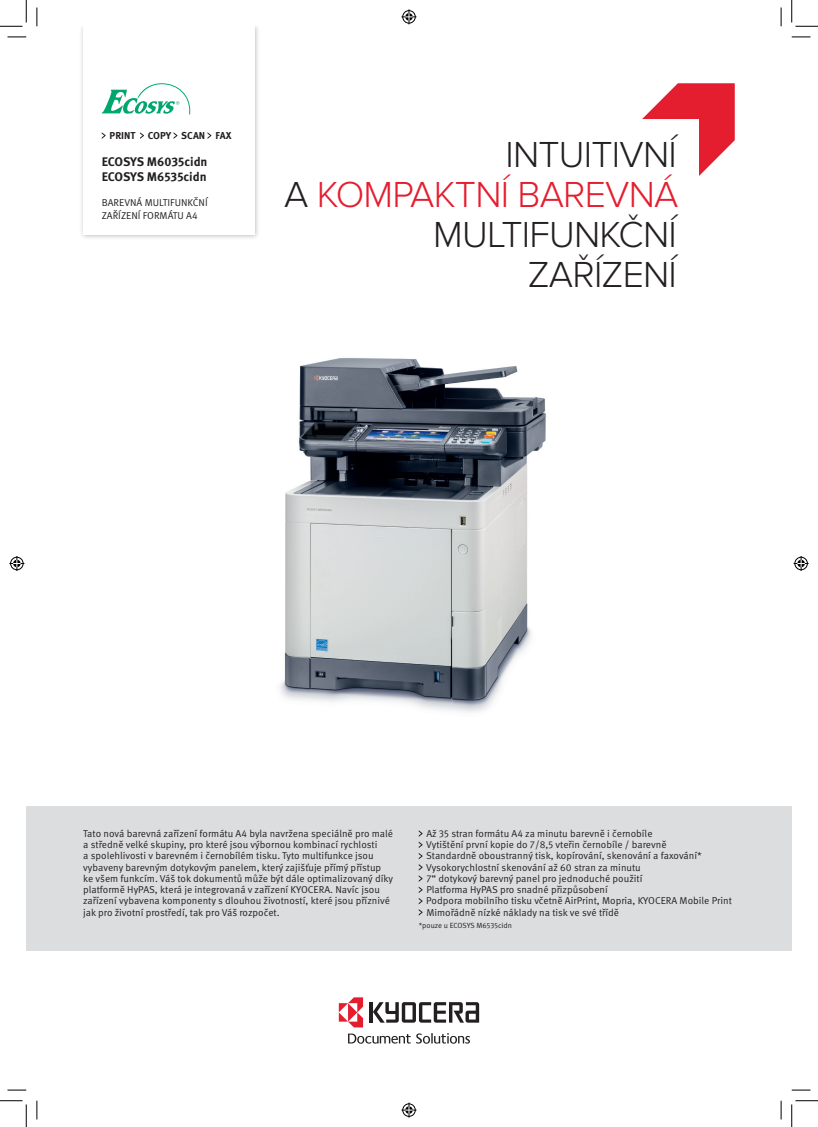
<style>
.page{position:relative;width:818px;height:1127px;background:#fff}
.page>*{position:absolute;margin:0;border:0;box-sizing:border-box;transform-origin:0 0}
.t1{font:300 37.5px/40px "Proxima Nova";letter-spacing:-.02em;color:#231f20;text-align:right}
.Note2{font:700 12.5px "Meta Pro";color:#231f20}
.Copy1a{font:10px/11.2px "Meta Pro Norm";color:#231f20}
.Note3{font:10px "Meta Pro Norm";color:#231f20}
.Note1{font:700 10px "Meta Pro";color:#231f20}
.Copy1a-2{font:7.5px "Meta Pro Norm";color:#231f20}
.s1{color:#e41d2f}
</style>
<div class="page">
<img style="left:280px;top:358px;width:266px;height:354px">
<div style="left:26px;top:806px;width:766px;height:144px;background:#dcdddf"></div>
<div style="left:79px;top:26px;width:182px;height:214px;background:#231f20;opacity:.3"></div>
<div style="left:83px;top:26px;width:171px;height:209px;background:#fff"></div>
<svg style="left:339px;top:997px;width:140px;height:46px"></svg>
<svg style="left:102px;top:83px;width:88px;height:32px"></svg>
<svg style="left:642px;top:83px;width:93px;height:93px"></svg>
<svg style="left:419px;top:830px;width:3px;height:85px"></svg>
<svg style="left:102px;top:132px;width:4px;height:7px"></svg>
<svg style="left:140px;top:132px;width:4px;height:7px"></svg>
<svg style="left:174px;top:132px;width:3px;height:7px"></svg>
<svg style="left:207px;top:132px;width:4px;height:7px"></svg>
<svg style="left:8px;top:36px;width:18px;height:2px"></svg>
<svg style="left:792px;top:36px;width:18px;height:2px"></svg>
<svg style="left:8px;top:1089px;width:18px;height:1px"></svg>
<svg style="left:792px;top:1089px;width:18px;height:1px"></svg>
<svg style="left:36px;top:8px;width:2px;height:18px"></svg>
<svg style="left:36px;top:1100px;width:2px;height:19px"></svg>
<svg style="left:780px;top:8px;width:2px;height:18px"></svg>
<svg style="left:780px;top:1100px;width:2px;height:19px"></svg>
<svg style="left:0;top:0;width:27px;height:27px"></svg>
<svg style="left:0;top:1100px;width:27px;height:26px"></svg>
<svg style="left:791px;top:0;width:27px;height:27px"></svg>
<svg style="left:791px;top:1100px;width:27px;height:26px"></svg>
<svg style="left:401px;top:9px;width:15px;height:15px"></svg>
<svg style="left:401px;top:1102px;width:15px;height:15px"></svg>
<svg style="left:9px;top:556px;width:15px;height:15px"></svg>
<svg style="left:793px;top:556px;width:15px;height:15px"></svg>
<p class="Note1" style="left:110px;top:128px;width:123px">PRINT COPY SCAN FAX</p>
<p class="Note2" style="left:102px;top:152px;width:107px">ECOSYS M6035cidn</p>
<p class="Note2" style="left:102px;top:167px;width:107px">ECOSYS M6535cidn</p>
<p class="Note3" style="left:102px;top:195px;width:107px">BAREVNÁ MULTIFUNKČNÍ</p>
<p class="Note3" style="left:102px;top:208px;width:97px">ZAŘÍZENÍ FORMÁTU A4</p>
<p class="t1" style="left:284px;top:135px;width:396px">INTUITIVNÍ<br>A <span class="s1">KOMPAKTNÍ BAREVNÁ<br></span>MULTIFUNKČNÍ<br>ZAŘÍZENÍ</p>
<p class="Copy1a" style="left:83px;top:826px;width:311px">Tato nová barevná zařízení formátu A4 byla navržena speciálně pro malé a středně velké skupiny, pro které jsou výbornou kombinací rychlosti<br>a spolehlivosti v barevném i černobílém tisku. Tyto multifunkce jsou vybaveny barevným dotykovým panelem, který zajišťuje přímý přístup ke všem funkcím. Váš tok dokumentů může být dále optimalizovaný díky platformě HyPAS, která je integrovaná v zařízení KYOCERA. Navíc jsou zařízení vybavena komponenty s dlouhou životností, které jsou příznivé jak pro životní prostředí, tak pro Váš rozpočet.</p>
<p class="Copy1a" style="left:426px;top:826px;width:228px">Až 35 stran formátu A4 za minutu barevně i černobíle</p>
<p class="Copy1a" style="left:426px;top:838px;width:242px">Vytištění první kopie do 7/8,5 vteřin černobíle / barevně</p>
<p class="Copy1a" style="left:426px;top:849px;width:277px">Standardně oboustranný tisk, kopírování, skenování a faxování*</p>
<p class="Copy1a" style="left:426px;top:860px;width:216px">Vysokorychlostní skenování až 60 stran za minutu</p>
<p class="Copy1a" style="left:426px;top:871px;width:218px">7“ dotykový barevný panel pro jednoduché použití</p>
<p class="Copy1a" style="left:426px;top:883px;width:183px">Platforma HyPAS pro snadné přizpůsobení</p>
<p class="Copy1a" style="left:426px;top:894px;width:307px">Podpora mobilního tisku včetně AirPrint, Mopria, KYOCERA Mobile Print</p>
<p class="Copy1a" style="left:426px;top:905px;width:194px">Mimořádně nízké náklady na tisk ve své třídě</p>
<p class="Copy1a-2" style="left:419px;top:919px;width:95px">*pouze u ECOSYS M6535cidn</p>
</div>
